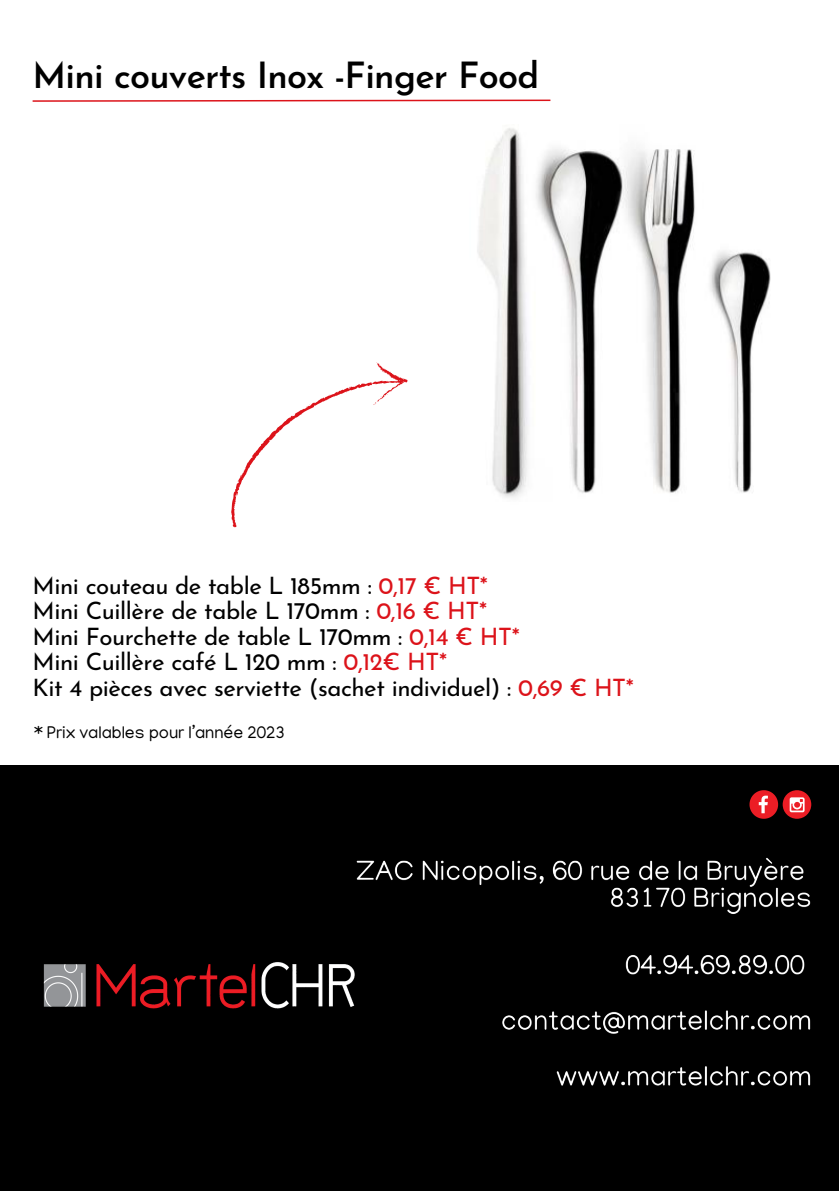
<style>
.page{position:relative;width:839px;height:1191px;background:#fff}
.page>*{position:absolute;margin:0;border:0;box-sizing:border-box;transform-origin:0 0}
.t1{font:600 36px "Josefin Sans";letter-spacing:-.02em;color:#000}
.t2{font:24px/25.6px "Josefin Sans";letter-spacing:-.02em;color:#000}
.t3{font:17.4px "Manjari";color:#000}
.s1{color:#dc131a}
.s2{color:#0b0a0a}
</style>
<div class="page">
<div style="left:0;top:765px;width:838px;height:426px;background:#000"></div>
<img style="left:356px;top:857px;width:455px;height:229px">
<svg style="left:32px;top:99px;width:519px;height:3px"></svg>
<img style="left:43px;top:953px;width:319px;height:59px">
<svg style="left:231px;top:362px;width:177px;height:166px"></svg>
<svg style="left:782px;top:790px;width:29px;height:29px"></svg>
<svg style="left:789px;top:797px;width:15px;height:15px"></svg>
<svg style="left:749px;top:790px;width:29px;height:29px"></svg>
<img style="left:477px;top:128px;width:294px;height:370px">
<h1 class="t1" style="left:33px;top:61px;width:508px">Mini couverts Inox -Finger Food</h1>
<p class="t2" style="left:33px;top:575px;width:602px">Mini couteau de table L 185mm : <span class="s1">0,17 € HT*<br></span>Mini Cuillère de table L 170mm : <span class="s1">0,16 € HT*<br></span>Mini Fourchette de table L 170mm : <span class="s1">0,14 € HT*<br></span>Mini Cuillère café L 120 mm : <span class="s1">0,12€ HT*<br></span>Kit 4 pièces avec serviette (sachet individuel) <span class="s2">:</span> <span class="s1">0,69 € HT*</span></p>
<p class="t3" style="left:34px;top:725px;width:252px">* Prix valables pour l’année 2023</p>
</div>
